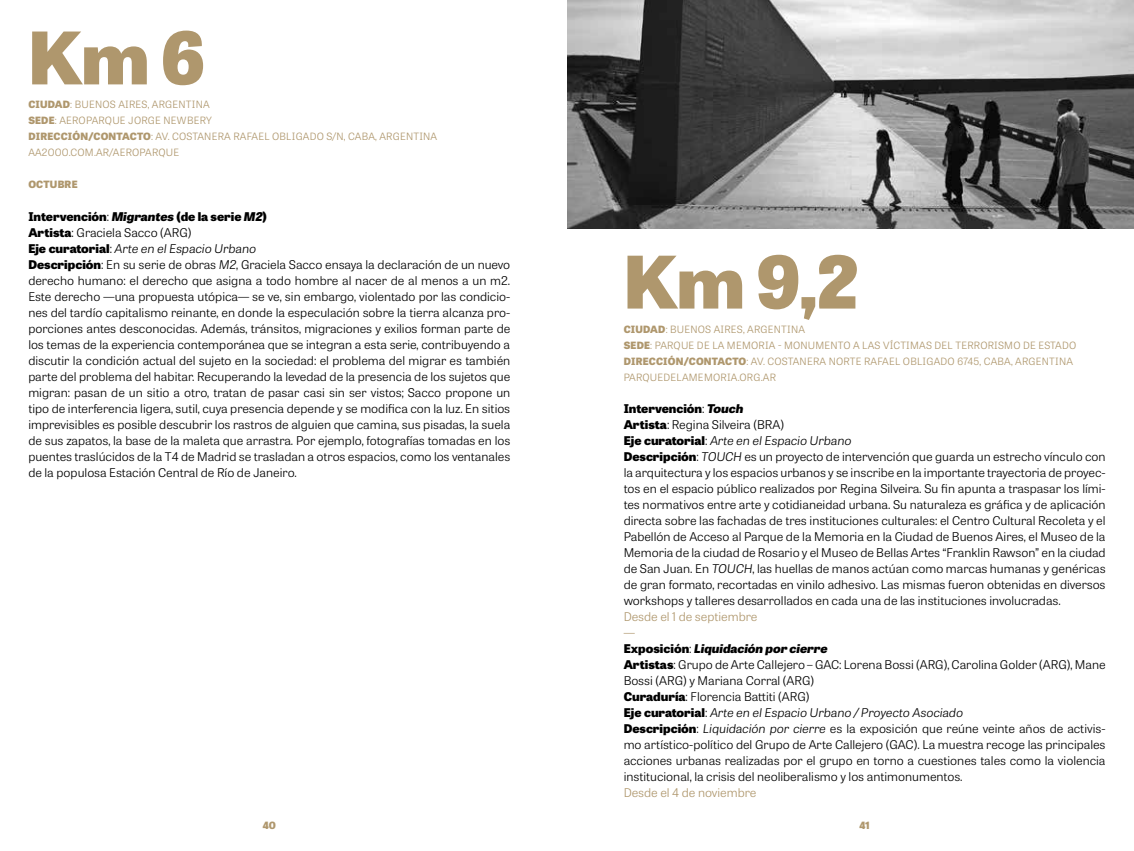
<style>
.page{position:relative;width:1134px;height:851px;background:#fff}
.page>*{position:absolute;margin:0;border:0;box-sizing:border-box;transform-origin:0 0}
.t1{font:800 72px "Tablet Gothic Wide";color:#af976d}
.t2{font:300 12px/16px "Tablet Gothic Wide";color:#000}
.t3{font:300 12px "Tablet Gothic Wide";color:#af976d}
.t4{font:300 10px/16px "Tablet Gothic Wide";letter-spacing:.02em;color:#af976d}
.t5{font:800 10px "Tablet Gothic Wide";letter-spacing:.02em;color:#af976d}
.s1{font-weight:800}
.s2{font-weight:800;font-style:italic}
.s3{font-style:italic}
</style>
<div class="page">
<img style="left:567px;top:0;width:567px;height:228px">
<h1 class="t1" style="left:28px;top:4px;width:179px">Km 6</h1>
<p class="t4" style="left:28px;top:96px;width:410px"><span class="s1">CIUDAD</span>: BUENOS AIRES, ARGENTINA<br><span class="s1">SEDE</span>: AEROPARQUE JORGE NEWBERY<br><span class="s1">DIRECCIÓN/CONTACTO</span>: AV. COSTANERA RAFAEL OBLIGADO S/N, CABA, ARGENTINA AA2000.COM.AR/AEROPARQUE</p>
<p class="t5" style="left:28px;top:177px;width:51px">OCTUBRE</p>
<p class="t2" style="left:28px;top:207px;width:483px"><span class="s1">Intervención</span>: <span class="s2">Migrantes</span> <span class="s1">(de la serie</span> <span class="s2">M2</span><span class="s1">)<br>Artista</span>: Graciela Sacco (ARG)<br><span class="s1">Eje curatorial</span>: <span class="s3">Arte en el Espacio Urbano<br></span><span class="s1">Descripción</span>: En su serie de obras <span class="s3">M2</span>, Graciela Sacco ensaya la declaración de un nuevo derecho humano: el derecho que asigna a todo hombre al nacer de al menos a un m2.<br>Este derecho —una propuesta utópica— se ve, sin embargo, violentado por las condicio&shy;nes del tardío capitalismo reinante, en donde la especulación sobre la tierra alcanza pro&shy;porciones antes desconocidas. Además, tránsitos, migraciones y exilios forman parte de los temas de la experiencia contemporánea que se integran a esta serie, contribuyendo a discutir la condición actual del sujeto en la sociedad: el problema del migrar es también parte del problema del habitar. Recuperando la levedad de la presencia de los sujetos que migran: pasan de un sitio a otro, tratan de pasar casi sin ser vistos; Sacco propone un tipo de interferencia ligera, sutil, cuya presencia depende y se modifica con la luz. En sitios imprevisibles es posible descubrir los rastros de alguien que camina, sus pisadas, la suela de sus zapatos, la base de la maleta que arrastra. Por ejemplo, fotografías tomadas en los puentes traslúcidos de la T4 de Madrid se trasladan a otros espacios, como los ventanales de la populosa Estación Central de Río de Janeiro.</p>
<h1 class="t1" style="left:624px;top:228px;width:237px">Km 9,2</h1>
<p class="t4" style="left:624px;top:320px;width:454px"><span class="s1">CIUDAD</span>: BUENOS AIRES, ARGENTINA<br><span class="s1">SEDE</span>: PARQUE DE LA MEMORIA - MONUMENTO A LAS VÍCTIMAS DEL TERRORISMO DE ESTADO <span class="s1">DIRECCIÓN/CONTACTO</span>: AV. COSTANERA NORTE RAFAEL OBLIGADO 6745, CABA, ARGENTINA PARQUEDELAMEMORIA.ORG.AR</p>
<p class="t2" style="left:624px;top:399px;width:483px"><span class="s1">Intervención</span>: <span class="s2">Touch<br></span><span class="s1">Artista</span>: Regina Silveira (BRA)<br><span class="s1">Eje curatorial</span>: <span class="s3">Arte en el Espacio Urbano<br></span><span class="s1">Descripción</span>: <span class="s3">TOUCH</span> es un proyecto de intervención que guarda un estrecho vínculo con la arquitectura y los espacios urbanos y se inscribe en la importante trayectoria de proyec&shy;tos en el espacio público realizados por Regina Silveira. Su fin apunta a traspasar los lími&shy;tes normativos entre arte y cotidianeidad urbana. Su naturaleza es gráfica y de aplicación directa sobre las fachadas de tres instituciones culturales: el Centro Cultural Recoleta y el Pabellón de Acceso al Parque de la Memoria en la Ciudad de Buenos Aires, el Museo de la Memoria de la ciudad de Rosario y el Museo de Bellas Artes “Franklin Rawson” en la ciudad de San Juan. En <span class="s3">TOUCH</span>, las huellas de manos actúan como marcas humanas y genéricas de gran formato, recortadas en vinilo adhesivo. Las mismas fueron obtenidas en diversos workshops y talleres desarrollados en cada una de las instituciones involucradas.</p>
<p class="t3" style="left:624px;top:608px;width:135px">Desde el 1 de septiembre</p>
<p class="t2" style="left:624px;top:639px;width:483px"><span class="s1">Exposición</span>: <span class="s2">Liquidación por cierre<br></span><span class="s1">Artistas</span>: Grupo de Arte Callejero – GAC: Lorena Bossi (ARG), Carolina Golder (ARG), Mane Bossi (ARG) y Mariana Corral (ARG)<br><span class="s1">Curaduría</span>: Florencia Battiti (ARG)<br><span class="s1">Eje curatorial</span>: <span class="s3">Arte en el Espacio Urbano / Proyecto Asociado<br></span><span class="s1">Descripción</span>: <span class="s3">Liquidación por cierre</span> es la exposición que reúne veinte años de activis&shy;mo artístico-político del Grupo de Arte Callejero (GAC). La muestra recoge las principales acciones urbanas realizadas por el grupo en torno a cuestiones tales como la violencia institucional, la crisis del neoliberalismo y los antimonumentos.</p>
<p class="t3" style="left:624px;top:784px;width:134px">Desde el 4 de noviembre</p>
<p class="t5" style="left:263px;top:817px;width:15px">40</p>
<p class="t5" style="left:859px;top:817px;width:12px">41</p>
</div>
